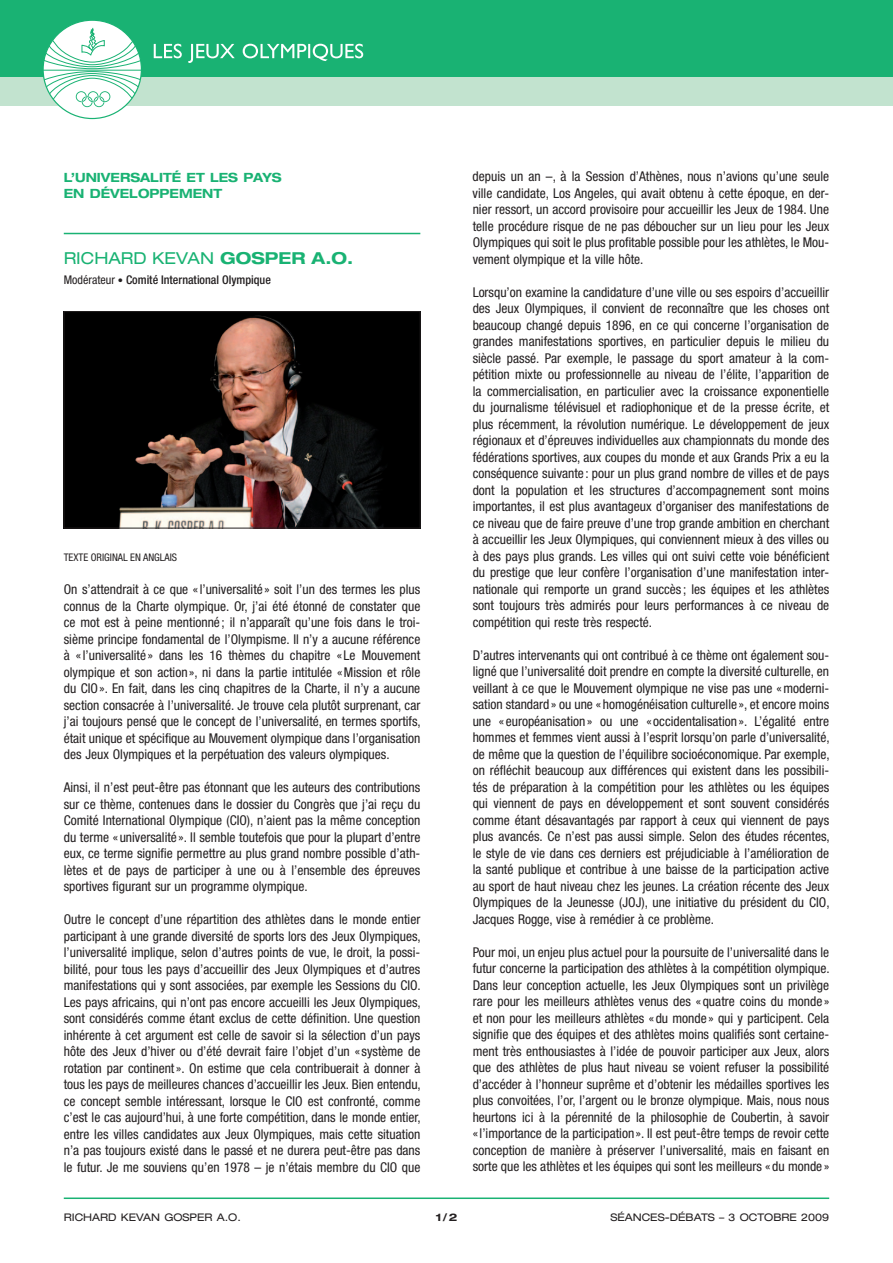
<style>
.page{position:relative;width:893px;height:1263px;background:#fff}
.page>*{position:absolute;margin:0;border:0;box-sizing:border-box;transform-origin:0 0}
.t1{font:expanded 16.5px "Helvetica Neue";color:#19b273}
.t2{font:condensed 13.5px/16.5px "Helvetica Neue";color:#231f20;text-align:justify}
.t3{font:700 expanded 12.75px "Helvetica Neue";color:#19b273;scale:.95 1}
.t4{font:500 condensed 12px "Helvetica Neue";color:#231f20}
.t5{font:expanded 10.5px "Helvetica Neue";color:#231f20}
.t6{font:condensed 10.5px "Helvetica Neue";color:#231f20}
.t7{font:700 expanded 10.5px "Helvetica Neue";color:#231f20}
.s1{font-weight:700}
.s2{font-weight:400}
.s3{font-weight:400;font-size:10.5px}
</style>
<div class="page">
<div style="left:0;top:0;width:893px;height:77px;background:#19b273"></div>
<div style="left:0;top:77px;width:893px;height:29px;background:#c2e3cf"></div>
<svg style="left:43px;top:22px;width:98px;height:97px"></svg>
<svg style="left:154px;top:44px;width:209px;height:19px"></svg>
<hr style="left:64px;top:1197px;width:765px;height:2px;background:#19b273">
<hr style="left:64px;top:233px;width:356px;height:1px;background:#19b273">
<img style="left:66px;top:313px;width:352px;height:213px">
<div style="left:64px;top:311px;width:356px;height:217px;border:1px solid #231f20"></div>
<p class="t3" style="left:64px;top:169px;width:46px">L’UNIVERSA</p>
<p class="t3" style="left:150px;top:169px;width:109px">LITÉ ET LES PAYS</p>
<p class="t3" style="left:64px;top:185px;width:91px">EN DÉVELOPPEME</p>
<p class="t3" style="left:202px;top:185px;width:23px">NT</p>
<p class="t1" style="left:64px;top:248px;width:291px">RICHARD KEVAN <span class="s1">GOSPER A.O.</span></p>
<p class="t4" style="left:64px;top:272px;width:209px"><span class="s2">Modérateur</span> <span class="s3">•</span> Comité International Olympique</p>
<p class="t6" style="left:64px;top:551px;width:115px">Texte original en anglais</p>
<p class="t2" style="left:64px;top:581px;width:359px">On s’attendrait à ce que «l’universalité » soit l’un des termes les plus connus de la Charte olympique. Or, j’ai été étonné de constater que ce mot est à peine mentionné ; il n’apparaît qu’une fois dans le troi&shy;sième principe fondamental de l’Olympisme. Il n’y a aucune référence à «l’universalité » dans les 16 thèmes du chapitre « Le Mouvement olympique et son action », ni dans la partie intitulée «Mission et rôle du CIO ». En fait, dans les cinq chapitres de la Charte, il n’y a aucune section consacrée à l’universalité. Je trouve cela plutôt surprenant, car j’ai toujours pensé que le concept de l’universalité, en termes sportifs, était unique et spécifique au Mouvement olympique dans l’organisation des Jeux Olympiques et la perpétuation des valeurs olympiques.</p>
<p class="t2" style="left:64px;top:779px;width:358px">Ainsi, il n’est peut-être pas étonnant que les auteurs des contributions sur ce thème, contenues dans le dossier du Congrès que j’ai reçu du Comité International Olympique (CIO), n’aient pas la même conception du terme « universalité ». Il semble toutefois que pour la plupart d’entre eux, ce terme signifie permettre au plus grand nombre possible d’ath&shy;lètes et de pays de participer à une ou à l’ensemble des épreuves sportives figurant sur un programme olympique.</p>
<p class="t2" style="left:64px;top:911px;width:359px">Outre le concept d’une répartition des athlètes dans le monde entier participant à une grande diversité de sports lors des Jeux Olympiques, l’universalité implique, selon d’autres points de vue, le droit, la possi&shy;bilité, pour tous les pays d’accueillir des Jeux Olympiques et d’autres manifestations qui y sont associées, par exemple les Sessions du CIO .<br>Les pays africains, qui n’ont pas encore accueilli les Jeux Olympiques, sont considérés comme étant exclus de cette définition. Une question inhérente à cet argument est celle de savoir si la sélection d’un pays hôte des Jeux d’hiver ou d’été devrait faire l’objet d’un « système de rotation par continent». On estime que cela contribuerait à donner à tous les pays de meilleures chances d’accueillir les Jeux. Bien entendu, ce concept semble intéressant, lorsque le CIO est confronté, comme c’est le cas aujourd’hui, à une forte compétition, dans le monde entier, entre les villes candidates aux Jeux Olympiques, mais cette situation n’a pas toujours existé dans le passé et ne durera peut-être pas dans le futur. Je me souviens qu’en 1978 – je n’étais membre du CIO que</p>
<p class="t2" style="left:473px;top:168px;width:358px">depuis un an –, à la Session d’Athènes, nous n’avions qu’une seule ville candidate, Los Angeles, qui avait obtenu à cette époque, en der&shy;nier ressort, un accord provisoire pour accueillir les Jeux de 1984. Une telle procédure risque de ne pas déboucher sur un lieu pour les Jeux Olympiques qui soit le plus profitable possible pour les athlètes, le Mou&shy;vement olympique et la ville hôte.</p>
<p class="t2" style="left:473px;top:284px;width:358px">Lorsqu’on examine la candidature d’une ville ou ses espoirs d’accueillir des Jeux Olympiques, il convient de reconnaître que les choses ont beaucoup changé depuis 1896, en ce qui concerne l’organisation de grandes manifestations sportives, en particulier depuis le milieu du siècle passé. Par exemple, le passage du sport amateur à la com&shy;pétition mixte ou professionnelle au niveau de l’élite, l’apparition de la commercialisation, en particulier avec la croissance exponentielle du journalisme télévisuel et radiophonique et de la presse écrite, et plus récemment, la révolution numérique. Le développement de jeux régionaux et d’épreuves individuelles aux championnats du monde des fédérations sportives, aux coupes du monde et aux Grands Prix a eu la conséquence suivante : pour un plus grand nombre de villes et de pays dont la population et les structures d’accompagnement sont moins importantes, il est plus avantageux d’organiser des manifestations de ce niveau que de faire preuve d’une trop grande ambition en cherchant à accueillir les Jeux Olympiques, qui conviennent mieux à des villes ou à des pays plus grands. Les villes qui ont suivi cette voie bénéficient du prestige que leur confère l’organisation d’une manifestation inter&shy;nationale qui remporte un grand succès ; les équipes et les athlètes sont toujours très admirés pour leurs performances à ce niveau de compétition qui reste très respecté.</p>
<p class="t2" style="left:473px;top:647px;width:359px">D’autres intervenants qui ont contribué à ce thème ont également sou&shy;ligné que l’universalité doit prendre en compte la diversité culturelle, en veillant à ce que le Mouvement olympique ne vise pas une «moderni&shy;sation standard » ou une « homogénéisation culturelle », et encore moins une « européanisation » ou une « occidentalisation ». L’égalité entre hommes et femmes vient aussi à l’esprit lorsqu’on parle d’universalité, de même que la question de l’équilibre socioéconomique. Par exemple, on réfléchit beaucoup aux différences qui existent dans les possibili&shy;tés de préparation à la compétition pour les athlètes ou les équipes qui viennent de pays en développement et sont souvent considérés comme étant désavantagés par rapport à ceux qui viennent de pays plus avancés. Ce n’est pas aussi simple. Selon des études récentes, le style de vie dans ces derniers est préjudiciable à l’amélioration de la santé publique et contribue à une baisse de la participation active au sport de haut niveau chez les jeunes. La création récente des Jeux Olympiques de la Jeunesse (JOJ), une initiative du président du CIO , Jacques Rogge, vise à remédier à ce problème.</p>
<p class="t2" style="left:473px;top:944px;width:359px">Pour moi, un enjeu plus actuel pour la poursuite de l’universalité dans le futur concerne la participation des athlètes à la compétition olympique.<br>Dans leur conception actuelle, les Jeux Olympiques sont un privilège rare pour les meilleurs athlètes venus des « quatre coins du monde » et non pour les meilleurs athlètes « du monde » qui y participent. Cela signifie que des équipes et des athlètes moins qualifiés sont certaine&shy;ment très enthousiastes à l’idée de pouvoir participer aux Jeux, alors que des athlètes de plus haut niveau se voient refuser la possibilité d’accéder à l’honneur suprême et d’obtenir les médailles sportives les plus convoitées, l’or, l’argent ou le bronze olympique. Mais, nous nous heurtons ici à la pérennité de la philosophie de Coubertin, à savoir «l’importance de la participation ». Il est peut-être temps de revoir cette conception de manière à préserver l’universalité, mais en faisant en sorte que les athlètes et les équipes qui sont les meilleurs « du monde »</p>
<p class="t5" style="left:64px;top:1211px;width:179px">RICHARD KEVAN GOSPER A.O.</p>
<p class="t7" style="left:436px;top:1211px;width:23px">1/2</p>
<p class="t5" style="left:610px;top:1211px;width:24px">SÉANCES</p>
<p class="t5" style="left:665px;top:1211px;width:166px">-DÉBATS – 3 OCTOBRE 2009</p>
</div>
